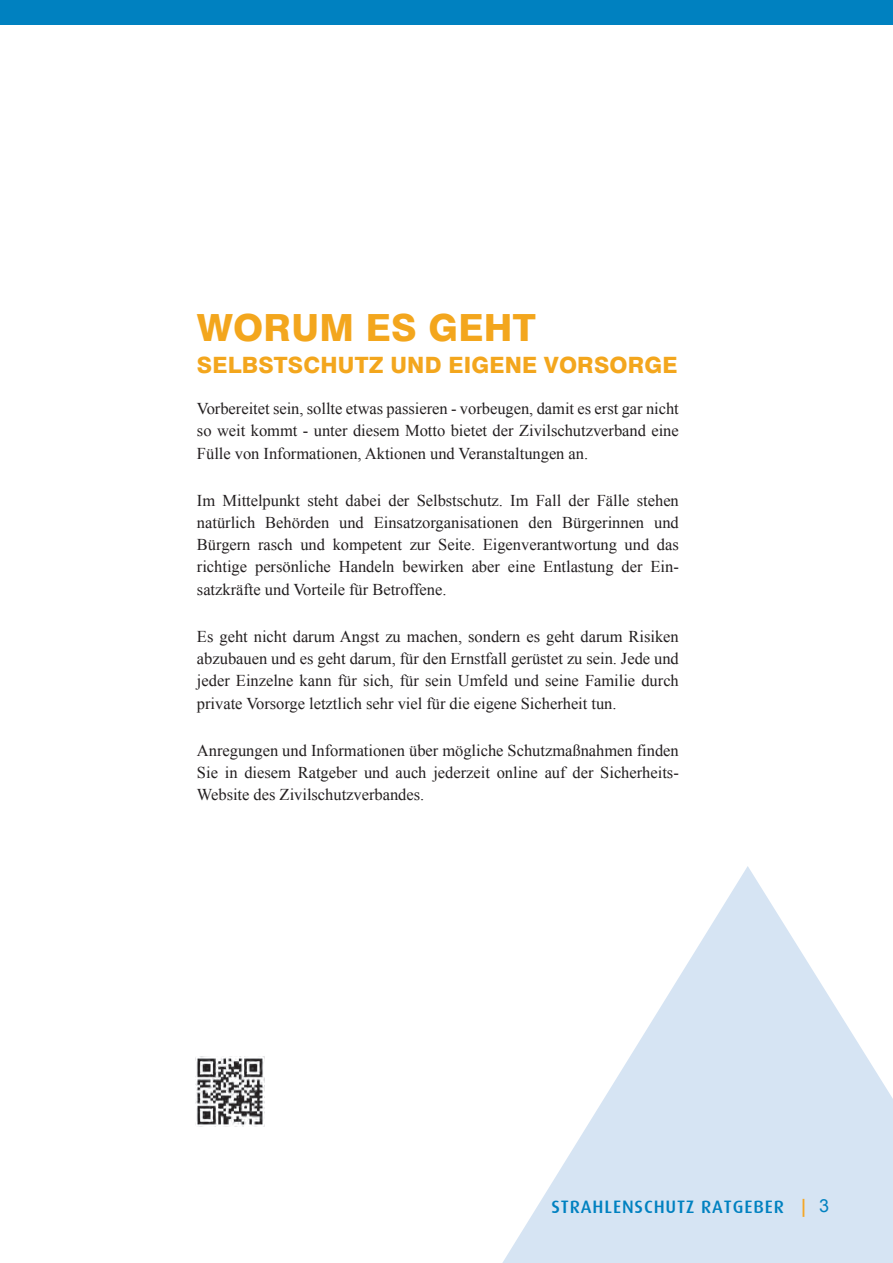
<style>
.page{position:relative;width:893px;height:1263px;background:#fff}
.page>*{position:absolute;margin:0;border:0;box-sizing:border-box;transform-origin:0 0}
.t1{font:800 37.5px "Swiss 721 BT";letter-spacing:.01em;color:#f3a61d}
.t2{font:800 22.5px "Swiss 721 BT";letter-spacing:.01em;color:#f3a61d}
.t3{font:500 18px "Dax";letter-spacing:.05em;color:#0081c0}
.t4{font:500 18px "Dax";color:#f5a625}
.t5{font:16.5px/22.4px "Times New Roman";color:#231f20;text-align:justify}
.s1{font-family:"Arial";font-weight:400;color:#0081c0}
</style>
<div class="page">
<svg style="left:502px;top:866px;width:390px;height:397px;fill:#d6e4f3"></svg>
<div style="left:0;top:0;width:892px;height:25px;background:#0081c0"></div>
<img style="left:195px;top:1057px;width:70px;height:69px">
<h1 class="t1" style="left:197px;top:305px;width:340px">WORUM ES GEHT</h1>
<h2 class="t2" style="left:197px;top:352px;width:482px">SELBSTSCHUTZ UND EIGENE VORSORGE</h2>
<p class="t5" style="left:197px;top:397px;width:483px">Vorbereitet sein, sollte etwas passieren - vorbeugen, damit es erst gar nicht so weit kommt - unter diesem Motto bietet der Zivilschutzverband eine Fülle von Informationen, Aktionen und Veranstaltungen an.</p>
<p class="t5" style="left:197px;top:489px;width:483px">Im Mittelpunkt steht dabei der Selbstschutz. Im Fall der Fälle stehen natürlich Behörden und Einsatzorganisationen den Bürgerinnen und Bürgern rasch und kompetent zur Seite. Eigenverantwortung und das richtige persönliche Handeln bewirken aber eine Entlastung der Ein&shy;satzkräfte und Vorteile für Betroffene.</p>
<p class="t5" style="left:197px;top:625px;width:483px">Es geht nicht darum Angst zu machen, sondern es geht darum Risiken abzubauen und es geht darum, für den Ernstfall gerüstet zu sein. Jede und jeder Einzelne kann für sich, für sein Umfeld und seine Familie durch private Vorsorge letztlich sehr viel für die eigene Sicherheit tun.</p>
<p class="t5" style="left:197px;top:739px;width:483px">Anregungen und Informationen über mögliche Schutzmaßnahmen finden Sie in diesem Ratgeber und auch jederzeit online auf der Sicherheits-Website des Zivilschutzverbandes.</p>
<p class="t3" style="left:551px;top:1196px;width:234px">STRAHLENSCHUTZ RATGEBER</p>
<p class="t4" style="left:801px;top:1196px;width:29px">| <span class="s1">3</span></p>
</div>
